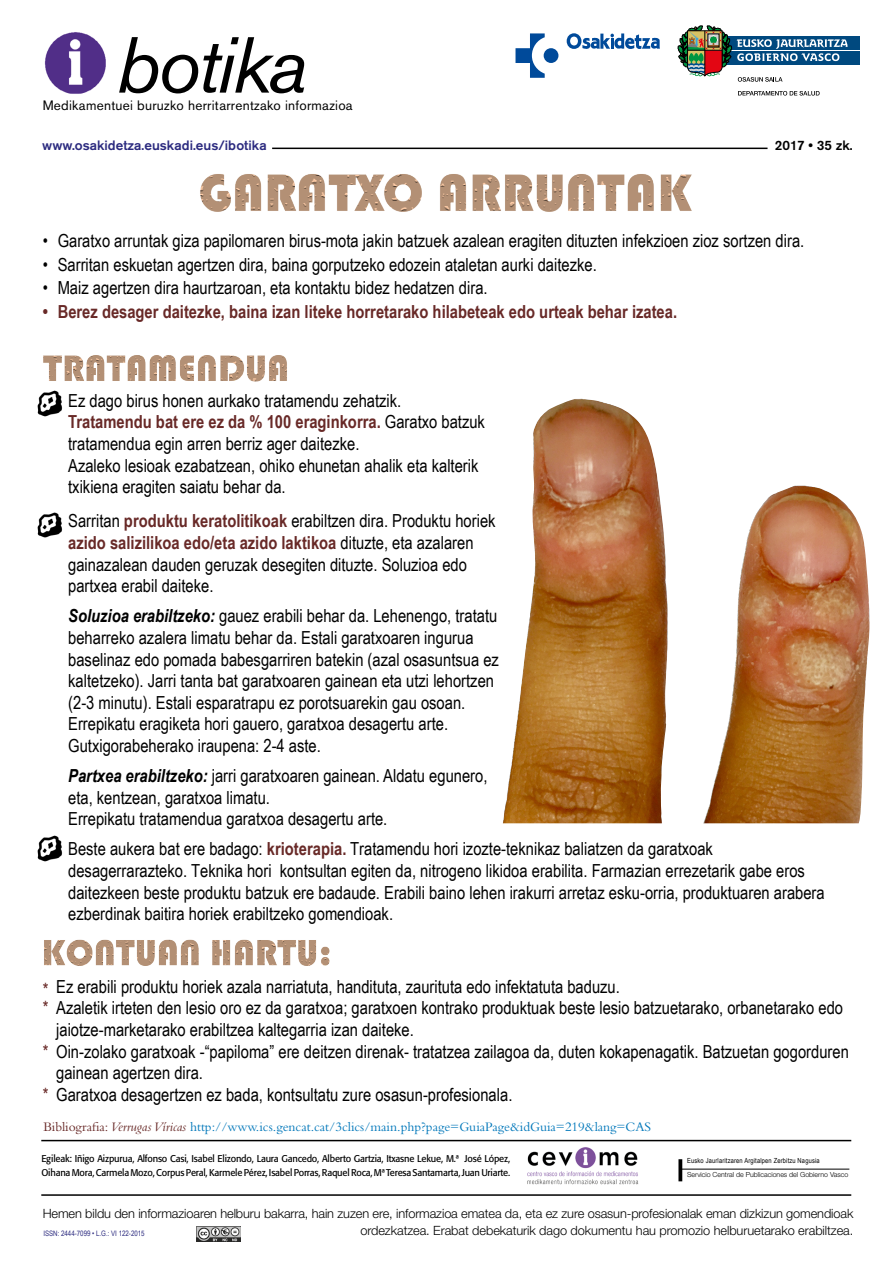
<style>
.page{position:relative;width:893px;height:1263px;background:#fff}
.page>*{position:absolute;margin:0;border:0;box-sizing:border-box;transform-origin:0 0}
.t1{font:italic 78.45px "Akzidenz Grotesk BE";letter-spacing:-.03em;color:#000}
.t2{font:18px/21.6px "Arial Narrow";color:#000}
.t3{font:700 18px "Arial Narrow";color:#682927}
.t4{font:13.5px "Bembo";color:#0077ba}
.t5{font:13.5px "Akzidenz Grotesk BE";letter-spacing:.02em;color:#000}
.t6{font:500 13.5px "Akzidenz Grotesk BE";color:#2b2a7f}
.t7{font:500 13.5px "Akzidenz Grotesk BE";color:#000}
.t8{font:300 12.75px/16.5px "Helvetica Neue LT Std";letter-spacing:-.01em;color:#000;text-align:right}
.t9{font:9.75px/14.2px "Formata";letter-spacing:-.02em;color:#000;scale:.96 1}
.t10{font:7.5px "Arial Narrow";color:#2b2a7f}
.t11{font:300 7.05px "Helvetica Neue LT Std";color:#000}
.t12{font:7.05px "Arial Narrow";letter-spacing:.025em;color:#000}
.s1{font-weight:700;color:#682927}
.s2{font-weight:700;font-style:italic}
.s3{color:#682927}
.s4{font-style:italic;color:#682927}
</style>
<div class="page">
<hr style="left:272px;top:148px;width:495px;height:1px;background:#000">
<hr style="left:41px;top:1194px;width:810px;height:2px;background:#000">
<hr style="left:680px;top:1169px;width:169px;height:1px;background:#000">
<svg style="left:678px;top:1159px;width:4px;height:22px"></svg>
<img style="left:527px;top:1147px;width:112px;height:38px">
<hr style="left:41px;top:1140px;width:810px;height:1px;background:#000">
<img style="left:44px;top:32px;width:62px;height:62px">
<svg style="left:567px;top:33px;width:93px;height:16px"></svg>
<svg style="left:515px;top:33px;width:43px;height:45px"></svg>
<div style="left:717px;top:36px;width:143px;height:29px;background:#00497f"></div>
<hr style="left:717px;top:50px;width:143px;height:1px;background:#fff">
<svg style="left:738px;top:91px;width:82px;height:5px"></svg>
<svg style="left:677px;top:25px;width:170px;height:57px"></svg>
<img style="left:196px;top:1226px;width:45px;height:15px">
<img style="left:200px;top:174px;width:492px;height:38px">
<img style="left:43px;top:355px;width:244px;height:27px">
<img style="left:44px;top:939px;width:286px;height:27px">
<img style="left:37px;top:390px;width:26px;height:27px">
<img style="left:37px;top:512px;width:26px;height:26px">
<img style="left:37px;top:835px;width:26px;height:27px">
<img style="left:503px;top:398px;width:367px;height:425px">
<h1 class="t1" style="left:116px;top:18px;width:192px">botika</h1>
<p class="t5" style="left:43px;top:98px;width:311px">Medikamentuei buruzko herritarrentzako informazioa</p>
<p class="t6" style="left:42px;top:137px;width:226px">www.osakidetza.euskadi.eus/ibotika</p>
<p class="t7" style="left:775px;top:137px;width:79px">2017 • 35 zk.</p>
<p class="t2" style="left:43px;top:229px;width:763px">• Garatxo arruntak giza papilomaren birus-mota jakin batzuek azalean eragiten dituzten infekzioen zioz sortzen dira.</p>
<p class="t2" style="left:43px;top:253px;width:556px">• Sarritan eskuetan agertzen dira, baina gorputzeko edozein ataletan aurki daitezke.</p>
<p class="t2" style="left:43px;top:277px;width:446px">• Maiz agertzen dira haurtzaroan, eta kontaktu bidez hedatzen dira.</p>
<p class="t3" style="left:43px;top:298px;width:636px">• Berez desager daitezke, baina izan liteke horretarako hilabeteak edo urteak behar izatea.</p>
<p class="t2" style="left:68px;top:389px;width:418px">Ez dago birus honen aurkako tratamendu zehatzik.<br><span class="s1">Tratamendu bat ere ez da % 100 eraginkorra.</span> Garatxo batzuk tratamendua egin arren berriz ager daitezke.<br>Azaleko lesioak ezabatzean, ohiko ehunetan ahalik eta kalterik txikiena eragiten saiatu behar da.</p>
<p class="t2" style="left:68px;top:510px;width:429px">Sarritan <span class="s1">produktu keratolitikoak</span> erabiltzen dira. Produktu horiek <span class="s1">azido salizilikoa edo/eta azido laktikoa</span> dituzte, eta azalaren gainazalean dauden geruzak desegiten dituzte. Soluzioa edo partxea erabil daiteke.</p>
<p class="t2" style="left:68px;top:605px;width:432px"><span class="s2">Soluzioa erabiltzeko:</span> gauez erabili behar da. Lehenengo, tratatu beharreko azalera limatu behar da. Estali garatxoaren ingurua baselinaz edo pomada babesgarriren batekin (azal osasuntsua ez kaltetzeko). Jarri tanta bat garatxoaren gainean eta utzi lehortzen (2-3 minutu). Estali esparatrapu ez porotsuarekin gau osoan.<br>Errepikatu eragiketa hori gauero, garatxoa desagertu arte.<br>Gutxigorabeherako iraupena: 2-4 aste.</p>
<p class="t2" style="left:68px;top:764px;width:421px"><span class="s2">Partxea erabiltzeko:</span> jarri garatxoaren gainean. Aldatu egunero, eta, kentzean, garatxoa limatu.<br>Errepikatu tratamendua garatxoa desagertu arte.</p>
<p class="t2" style="left:68px;top:837px;width:758px">Beste aukera bat ere badago: <span class="s1">krioterapia.</span> Tratamendu hori izozte-teknikaz baliatzen da garatxoak desagerrarazteko. Teknika hori kontsultan egiten da, nitrogeno likidoa erabilita. Farmazian errezetarik gabe eros daitezkeen beste produktu batzuk ere badaude. Erabili baino lehen irakurri arretaz esku-orria, produktuaren arabera ezberdinak baitira horiek erabiltzeko gomendioak.</p>
<p class="t2" style="left:43px;top:975px;width:579px"><span class="s3">*</span> Ez erabili produktu horiek azala narriatuta, handituta, zaurituta edo infektatuta baduzu.</p>
<p class="t2" style="left:43px;top:997px;width:802px"><span class="s3">*</span> Azaletik irteten den lesio oro ez da garatxoa; garatxoen kontrako produktuak beste lesio batzuetarako, orbanetarako edo</p>
<p class="t2" style="left:56px;top:1018px;width:359px">jaiotze-marketarako erabiltzea kaltegarria izan daiteke.</p>
<p class="t2" style="left:43px;top:1040px;width:808px"><span class="s3">*</span> Oin-zolako garatxoak -“papiloma” ere deitzen direnak- tratatzea zailagoa da, duten kokapenagatik. Batzuetan gogorduren</p>
<p class="t2" style="left:56px;top:1061px;width:148px">gainean agertzen dira.</p>
<p class="t2" style="left:43px;top:1083px;width:471px"><span class="s3">*</span> Garatxoa desagertzen ez bada, kontsultatu zure osasun-profesionala.</p>
<p class="t4" style="left:43px;top:1119px;width:609px"><span class="s3">Bibliografia:</span> <span class="s4">Verrugas Víricas</span> http://www.ics.gencat.cat/3clics/main.php?page=GuiaPage&amp;idGuia=219&amp;lang=CAS</p>
<p class="t9" style="left:41px;top:1151px;width:490px">Egileak: Iñigo Aizpurua, Alfonso Casi, Isabel Elizondo, Laura Gancedo, Alberto Gartzia, Itxasne Lekue, M.ª José López,<br>Oihana Mora, Carmela Mozo, Corpus Peral, Karmele Pérez, Isabel Porras, Raquel Roca, Mª Teresa Santamarta, Juan Uriarte.</p>
<p class="t12" style="left:687px;top:1155px;width:134px">Eusko Jaurlaritzaren Argitalpen Zerbitzu Nagusia</p>
<p class="t11" style="left:687px;top:1170px;width:163px">Servicio Central de Publicaciones del Gobierno Vasco</p>
<p class="t8" style="left:43px;top:1205px;width:812px">Hemen bildu den informazioaren helburu bakarra, hain zuzen ere, informazioa ematea da, eta ez zure osasun-profesionalak eman dizkizun gomendioak ordezkatzea. Erabat debekaturik dago dokumentu hau promozio helburuetarako erabiltzea.</p>
<p class="t10" style="left:43px;top:1227px;width:103px">ISSN: 2444-7099 • L.G.: VI 122-2015</p>
</div>
